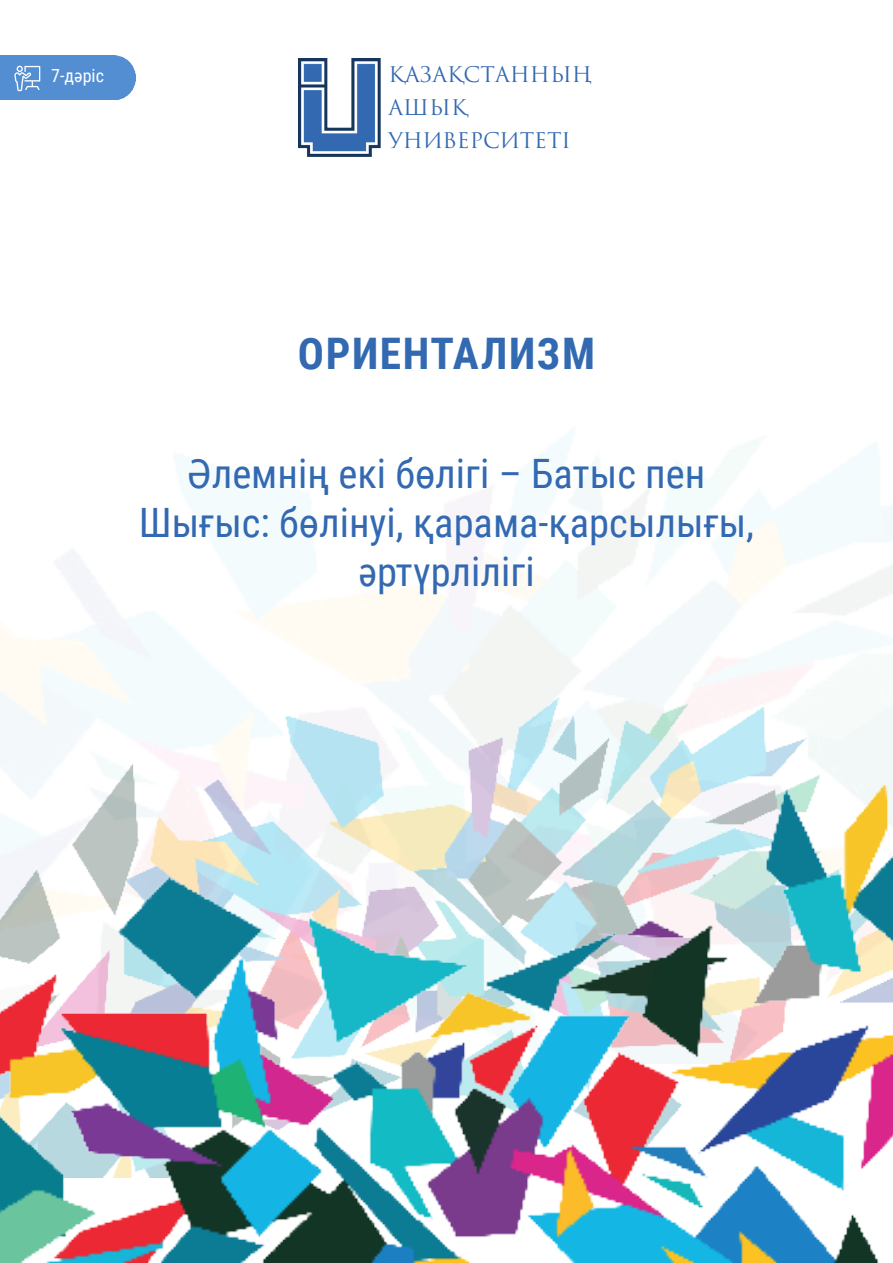
<style>
.page{position:relative;width:893px;height:1263px;background:#fff}
.page>*{position:absolute;margin:0;border:0;box-sizing:border-box;transform-origin:0 0}
.t1{font:700 43.5px "Roboto Condensed";letter-spacing:.035em;color:#3269b1}
.t2{font:40.5px/48.6px "Roboto Condensed";color:#3269b1;text-align:center}
.t3{font:21px "Trajan Pro 3";color:#3269b1}
.t4{font:18px "Roboto Condensed";color:#fff}
</style>
<div class="page">
<img style="left:0;top:429px;width:893px;height:634px">
<img style="left:0;top:696px;width:892px;height:33px">
<img style="left:0;top:729px;width:892px;height:534px">
<div style="left:0;top:55px;width:136px;height:45px;background:#538dd2"></div>
<svg style="left:14px;top:66px;width:26px;height:25px"></svg>
<img style="left:298px;top:58px;width:82px;height:99px">
<p class="t4" style="left:51px;top:63px;width:54px">7-дәріс</p>
<p class="t3" style="left:389px;top:60px;width:205px">ҚАЗАҚСТАННЫҢ</p>
<p class="t3" style="left:389px;top:93px;width:81px">АШЫҚ</p>
<p class="t3" style="left:389px;top:126px;width:184px">УНИВЕРСИТЕТІ</p>
<p class="t1" style="left:298px;top:323px;width:299px">ОРИЕНТАЛИЗМ</p>
<p class="t2" style="left:139px;top:448px;width:617px">Әлемнің екі бөлігі – Батыс пен<br>Шығыс: бөлінуі, қарама-қарсылығы, әртүрлілігі</p>
</div>
